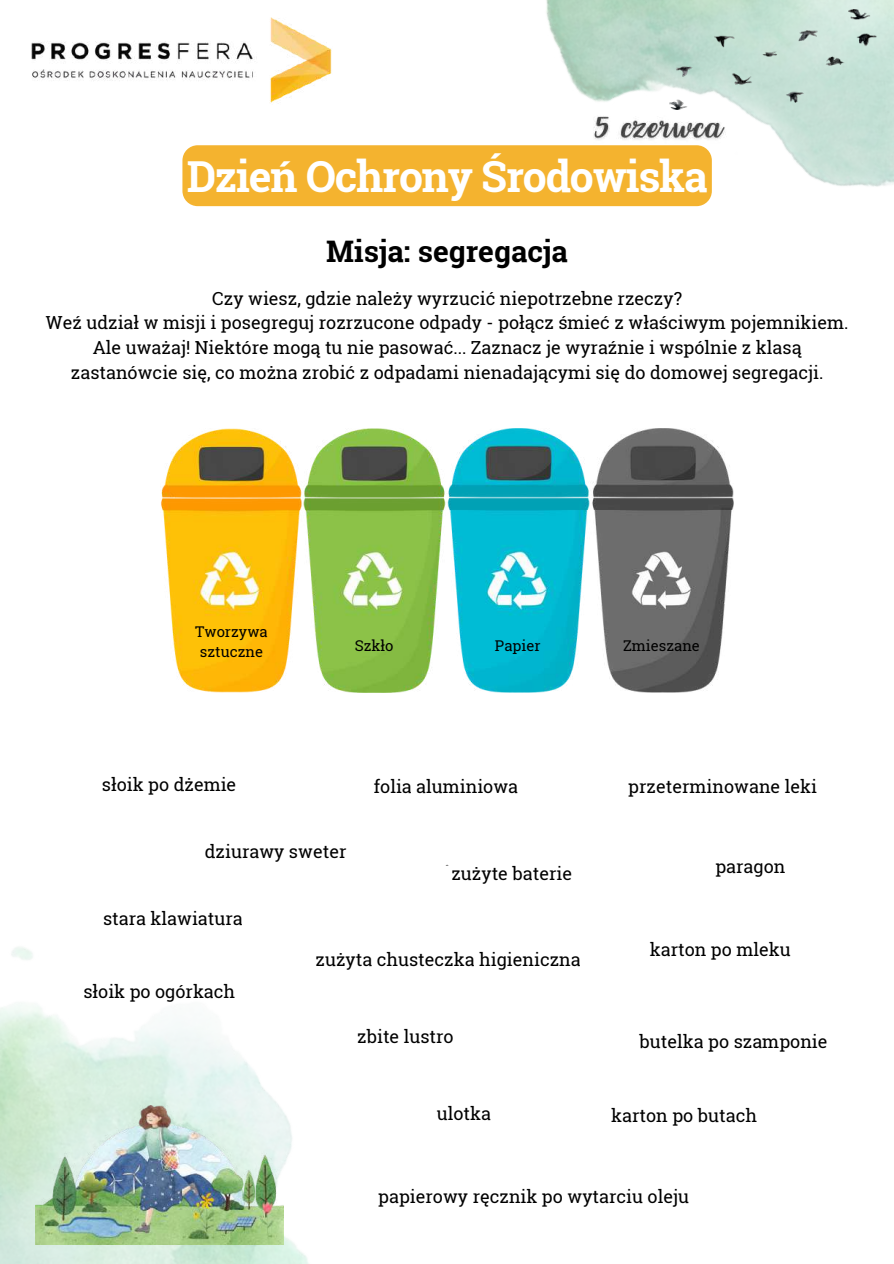
<style>
.page{position:relative;width:894px;height:1264px;background:#fff}
.page>*{position:absolute;margin:0;border:0;box-sizing:border-box;transform-origin:0 0}
.t1{font:700 42.75px "Roboto Slab";letter-spacing:-.025em;color:#fff}
.t2{font:700 29.7px "Roboto Slab";color:#000}
.t3{font:18px/24.8px "Roboto Slab";color:#000;text-align:center}
.t4{font:14.85px/20.2px "Roboto Slab";color:#000;text-align:center}
</style>
<div class="page">
<img style="left:0;top:947px;width:308px;height:316px">
<img style="left:447px;top:0;width:446px;height:429px">
<img style="left:35px;top:1105px;width:248px;height:139px">
<img style="left:31px;top:17px;width:301px;height:86px">
<div style="left:182px;top:145px;width:529px;height:61px;background:#f4b32f;border-radius:15px"></div>
<img style="left:587px;top:104px;width:143px;height:51px">
<img style="left:161px;top:429px;width:572px;height:263px">
<img style="left:669px;top:10px;width:224px;height:100px">
<h1 class="t1" style="left:187px;top:147px;width:522px">Dzień Ochrony Środowiska</h1>
<h2 class="t2" style="left:326px;top:230px;width:243px">Misja: segregacja</h2>
<p class="t3" style="left:46px;top:285px;width:803px">Czy wiesz, gdzie należy wyrzucić niepotrzebne rzeczy?<br>Weź udział w misji i posegreguj rozrzucone odpady - połącz śmieć z właściwym pojemnikiem.<br>Ale uważaj! Niektóre mogą tu nie pasować... Zaznacz je wyraźnie i wspólnie z klasą zastanówcie się, co można zrobić z odpadami nienadającymi się do domowej segregacji.</p>
<p class="t4" style="left:195px;top:620px;width:74px">Tworzywa sztuczne</p>
<p class="t4" style="left:354px;top:635px;width:40px">Szkło</p>
<p class="t4" style="left:495px;top:635px;width:47px">Papier</p>
<p class="t4" style="left:623px;top:635px;width:78px">Zmieszane</p>
<p class="t3" style="left:102px;top:771px;width:136px">słoik po dżemie</p>
<p class="t3" style="left:205px;top:838px;width:143px">dziurawy sweter</p>
<p class="t3" style="left:103px;top:905px;width:141px">stara klawiatura</p>
<p class="t3" style="left:374px;top:774px;width:146px">folia aluminiowa</p>
<p class="t3" style="left:451px;top:860px;width:122px">zużyte baterie</p>
<p class="t3" style="left:628px;top:774px;width:190px">przeterminowane leki</p>
<p class="t3" style="left:715px;top:853px;width:72px">paragon</p>
<p class="t3" style="left:83px;top:978px;width:153px">słoik po ogórkach</p>
<p class="t3" style="left:315px;top:947px;width:266px">zużyta chusteczka higieniczna</p>
<p class="t3" style="left:357px;top:1023px;width:98px">zbite lustro</p>
<p class="t3" style="left:436px;top:1100px;width:56px">ulotka</p>
<p class="t3" style="left:649px;top:936px;width:142px">karton po mleku</p>
<p class="t3" style="left:639px;top:1028px;width:189px">butelka po szamponie</p>
<p class="t3" style="left:611px;top:1102px;width:147px">karton po butach</p>
<p class="t3" style="left:378px;top:1183px;width:312px">papierowy ręcznik po wytarciu oleju</p>
</div>
